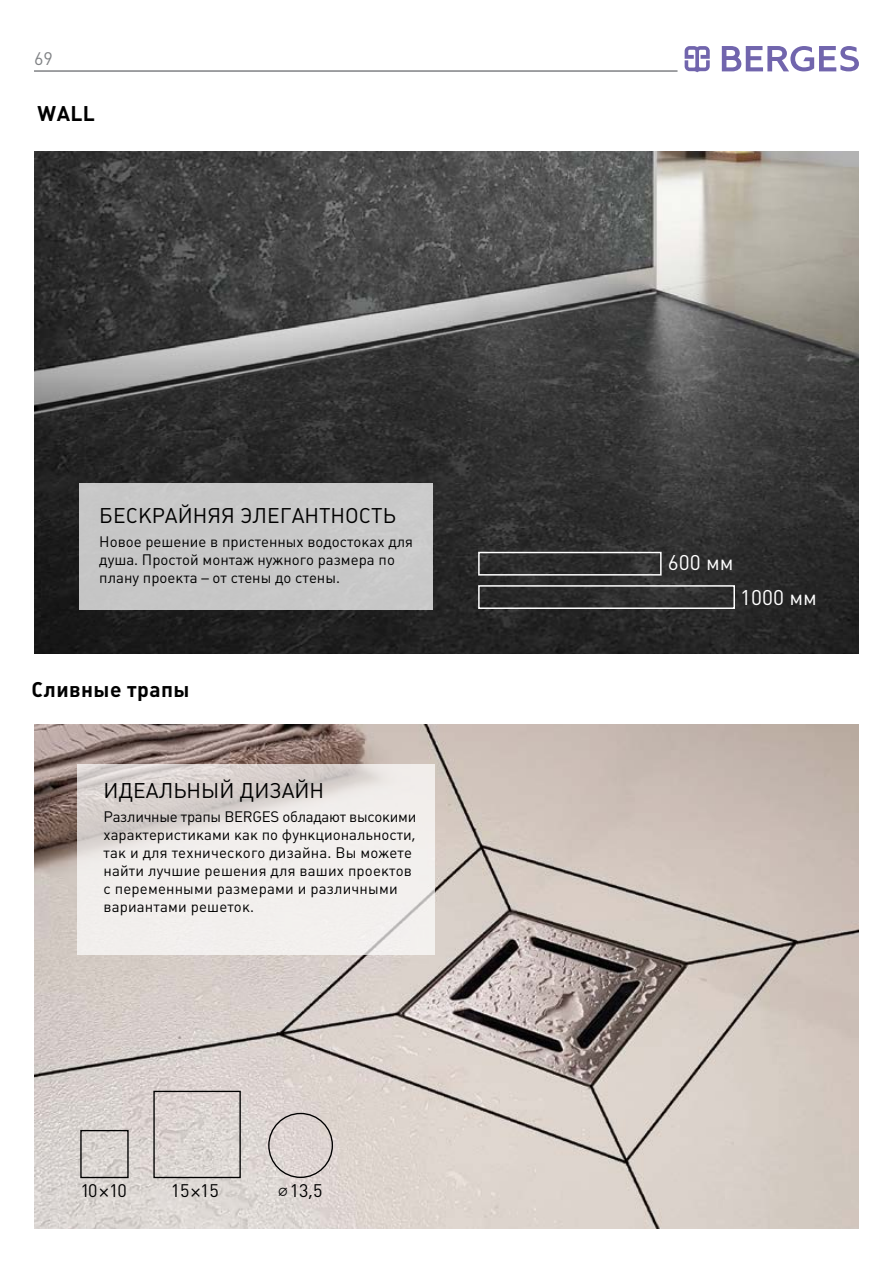
<style>
.page{position:relative;width:893px;height:1263px;background:#fff}
.page>*{position:absolute;margin:0;border:0;box-sizing:border-box;transform-origin:0 0}
.t1{font:21px "Plumb C";color:#000}
.t2{font:700 21px "Plumb C";letter-spacing:.02em;color:#000}
.t3{font:21px "Plumb C";color:#fff}
.t4{font:18px "Plumb C";color:#000}
.t5{font:18px "Plumb C";color:#808285}
.t6{font:15px/18px "Plumb C";color:#000}
.s1{font-family:"Minion Pro";font-weight:700;font-stretch:condensed}
.s2{font-family:"Cambria Math"}
</style>
<div class="page">
<hr style="left:34px;top:70px;width:643px;height:2px;background:#808285">
<svg style="left:685px;top:46px;width:25px;height:26px"></svg>
<svg style="left:722px;top:46px;width:137px;height:25px"></svg>
<img style="left:34px;top:725px;width:825px;height:504px">
<img style="left:34px;top:151px;width:825px;height:502px">
<div style="left:79px;top:483px;width:353px;height:127px;background:#c7c7c7"></div>
<svg style="left:78px;top:764px;width:357px;height:191px;background:#eae6e4"></svg>
<svg style="left:80px;top:1090px;width:254px;height:89px;background:#d1cac7"></svg>
<div style="left:478px;top:552px;width:184px;height:24px;border:2px solid #fff"></div>
<div style="left:478px;top:585px;width:257px;height:24px;border:2px solid #fff"></div>
<p class="t5" style="left:34px;top:48px;width:20px">69</p>
<h1 class="t2" style="left:38px;top:101px;width:59px">WALL</h1>
<h1 class="t1" style="left:99px;top:503px;width:298px">БЕСКРАЙНЯЯ ЭЛЕГАНТНОСТЬ</h1>
<p class="t6" style="left:99px;top:533px;width:315px">Новое решение в пристенных водостоках для душа. Простой монтаж нужного размера по плану проекта – от стены до стены.</p>
<h1 class="t2" style="left:32px;top:678px;width:159px">Сливные трапы</h1>
<h1 class="t1" style="left:104px;top:779px;width:222px">ИДЕАЛЬНЫЙ ДИЗАЙН</h1>
<p class="t6" style="left:104px;top:808px;width:314px">Различные трапы BERGES обладают высокими характеристиками как по функциональности, так и для технического дизайна. Вы можете найти лучшие решения для ваших проектов с переменными размерами и различными вариантами решеток.</p>
<p class="t4" style="left:80px;top:1180px;width:48px">10<span class="s1">×</span>10</p>
<p class="t4" style="left:171px;top:1180px;width:49px">15<span class="s1">×</span>15</p>
<p class="t4" style="left:278px;top:1180px;width:46px"><span class="s2">⌀</span> 13,5</p>
<h1 class="t3" style="left:668px;top:551px;width:67px">600 мм</h1>
<h1 class="t3" style="left:740px;top:586px;width:78px">1000 мм</h1>
</div>
